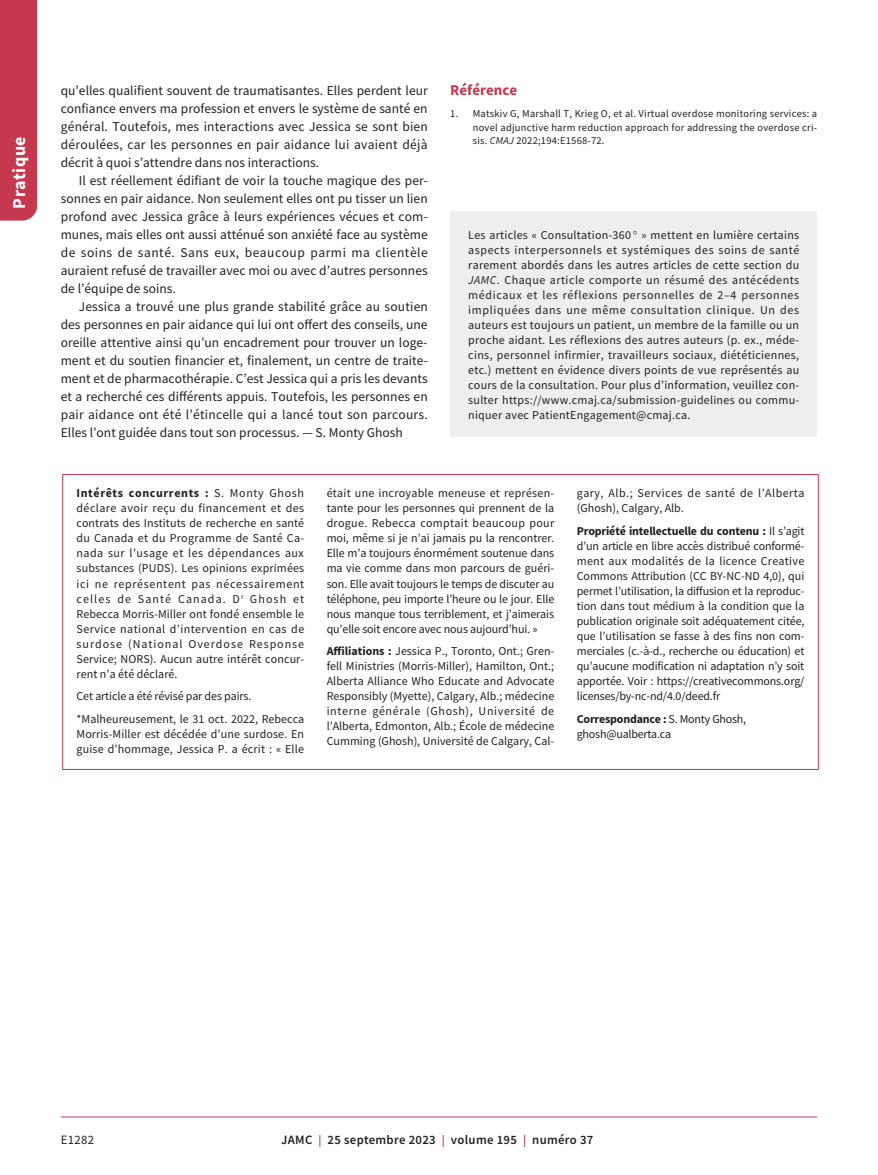
<style>
.page{position:relative;width:878px;height:1175px;background:#fff}
.page>*{position:absolute;margin:0;border:0;box-sizing:border-box;transform-origin:0 0}
.t1{font:700 18px "Source Sans Pro";letter-spacing:.025em;color:#fff}
.t2{font:700 15px "Source Sans Pro";color:#c5384e}
.t3{font:13.5px/18px "Source Sans Pro";color:#231f20;text-align:justify}
.t4{font:600 12.75px "Source Sans Pro";letter-spacing:.025em;color:#231f20}
.t5{font:12.75px "Source Sans Pro";letter-spacing:.025em;color:#231f20}
.t6{font:12px/15px "Source Sans Pro";letter-spacing:.005em;color:#231f20;text-align:justify}
.t7{font:12px/15px "Source Sans Pro";letter-spacing:.04em;color:#231f20}
.t8{font:12px/15px "Source Sans Pro";letter-spacing:-.02em;color:#231f20}
.t9{font:10.5px/13.5px "Source Sans Pro";letter-spacing:.02em;color:#231f20;text-align:justify}
.s1{font-style:italic}
.s2{font-weight:700}
.s3{font-size:12px;color:#c5384e}
</style>
<div class="page">
<div style="left:0;top:0;width:37px;height:220px;background:#c5384e"></div>
<hr style="left:61px;top:1116px;width:756px;height:1px;background:#c5384e">
<div style="left:450px;top:212px;width:367px;height:224px;background:#eeeeef"></div>
<h1 class="t1" style="left:7px;top:208px;width:74px;rotate:-90deg">Pratique</h1>
<p class="t3" style="left:61px;top:81px;width:368px">qu’elles qualifient souvent de traumatisantes. Elles perdent leur confiance envers ma profession et envers le système de santé en général. Toutefois, mes interactions avec Jessica se sont bien déroulées, car les personnes en pair aidance lui avaient déjà décrit à quoi s’attendre dans nos interactions.</p>
<p class="t3" style="left:61px;top:171px;width:368px;text-indent:18px">Il est réellement édifiant de voir la touche magique des per&shy;sonnes en pair aidance. Non seulement elles ont pu tisser un lien profond avec Jessica grâce à leurs expériences vécues et com&shy;munes, mais elles ont aussi atténué son anxiété face au système de soins de santé. Sans eux, beaucoup parmi ma clientèle auraient refusé de travailler avec moi ou avec d’autres personnes de l’équipe de soins.</p>
<p class="t3" style="left:61px;top:297px;width:368px;text-indent:18px">Jessica a trouvé une plus grande stabilité grâce au soutien des personnes en pair aidance qui lui ont offert des conseils, une oreille attentive ainsi qu’un encadrement pour trouver un loge&shy;ment et du soutien financier et, finalement, un centre de traite&shy;ment et de pharmacothérapie. C’est Jessica qui a pris les devants et a recherché ces différents appuis. Toutefois, les personnes en pair aidance ont été l’étincelle qui a lancé tout son parcours.<br>Elles l’ont guidée dans tout son processus. — S. Monty Ghosh</p>
<p class="t2" style="left:450px;top:79px;width:68px">Référence</p>
<p class="t9" style="left:473px;top:107px;width:346px;text-indent:-23px">1. Matskiv G, Marshall T, Krieg O, et al. Virtual overdose monitoring services: a novel adjunctive harm reduction approach for addressing the overdose cri&shy;sis. <span class="s1">CMAJ</span> 2022;194:E1568-72.</p>
<p class="t6" style="left:468px;top:227px;width:332px">Les articles « Consultation-360 » mettent en lumière certains aspects interpersonnels et systémiques des soins de santé rarement abordés dans les autres articles de cette section du <span class="s1">JAMC</span>. Chaque article comporte un résumé des antécédents médicaux et les réflexions personnelles de 2–4 personnes impliquées dans une même consultation clinique. Un des auteurs est toujours un patient, un membre de la famille ou un proche aidant. Les réflexions des autres auteurs (p. ex., méde&shy;cins, personnel infirmier, travailleurs sociaux, diététiciennes, etc.) mettent en évidence divers points de vue représentés au cours de la consultation. Pour plus d’information, veuillez con&shy;sulter https://www.cmaj.ca/submission-guidelines ou commu&shy;niquer avec PatientEngagement@cmaj.ca.</p>
<p class="t6" style="left:76px;top:486px;width:229px"><span class="s2">Intérêts concurrents :</span> S. Monty Ghosh déclare avoir reçu du financement et des contrats des Instituts de recherche en santé du Canada et du Programme de Santé Ca&shy;nada sur l’usage et les dépendances aux substances (PUDS). Les opinions exprimées ici ne représentent pas nécessairement celles de Santé Canada. D<sup>r</sup> Ghosh et Rebecca Morris-Miller ont fondé ensemble le Service national d’intervention en cas de surdose (National Overdose Response Service; NORS). Aucun autre intérêt concur&shy;rent n’a été déclaré.</p>
<p class="t6" style="left:77px;top:684px;width:229px;line-height:22.5px">Cet article a été révisé par des pairs. *Malheureusement, le 31 oct. 2022, Rebecca</p>
<p class="t6" style="left:77px;top:726px;width:229px">Morris-Miller est décédée d’une surdose. En guise d’hommage, Jessica P. a écrit : « Elle</p>
<p class="t6" style="left:327px;top:486px;width:229px">était une incroyable meneuse et représen&shy;tante pour les personnes qui prennent de la drogue. Rebecca comptait beaucoup pour moi, même si je n’ai jamais pu la rencontrer.<br>Elle m’a toujours énormément soutenue dans ma vie comme dans mon parcours de guéri&shy;son. Elle avait toujours le temps de discuter au téléphone, peu importe l’heure ou le jour. Elle nous manque tous terriblement, et j’aimerais qu’elle soit encore avec nous aujourd’hui. »</p>
<p class="t6" style="left:327px;top:643px;width:229px"><span class="s2">Affiliations :</span> Jessica P., Toronto, Ont.; Gren&shy;fell Ministries (Morris-Miller), Hamilton, Ont.; Alberta Alliance Who Educate and Advocate Responsibly (Myette), Calgary, Alb.; médecine interne générale (Ghosh), Université de l’Alberta, Edmonton, Alb.; École de médecine Cumming (Ghosh), Université de Calgary, Cal-</p>
<p class="t7" style="left:576px;top:486px;width:229px">gary, Alb.; Services de santé de l’Alberta (Ghosh), Calgary, Alb.</p>
<p class="t6" style="left:576px;top:523px;width:229px"><span class="s2">Propriété intellectuelle du contenu :</span> Il s’agit d’un article en libre accès distribué conformé&shy;ment aux modalités de la licence Creative Commons Attribution (CC BY-NC-ND 4,0), qui permet l’utilisation, la diffusion et la reproduc&shy;tion dans tout médium à la condition que la publication originale soit adéquatement citée, que l’utilisation se fasse à des fins non com&shy;merciales (c.-à-d., recherche ou éducation) et qu’aucune modification ni adaptation n’y soit apportée. Voir : https://creativecommons.org/ licenses/by-nc-nd/4.0/deed.fr</p>
<p class="t8" style="left:576px;top:711px;width:171px"><span class="s2">Correspondance :</span> S. Monty Ghosh, ghosh@ualberta.ca</p>
<p class="t5" style="left:61px;top:1132px;width:35px">E1282</p>
<p class="t4" style="left:281px;top:1131px;width:314px">JAMC <span class="s3">|</span> 25 septembre 2023 <span class="s3">|</span> volume 195 <span class="s3">|</span> numéro 37</p>
</div>
